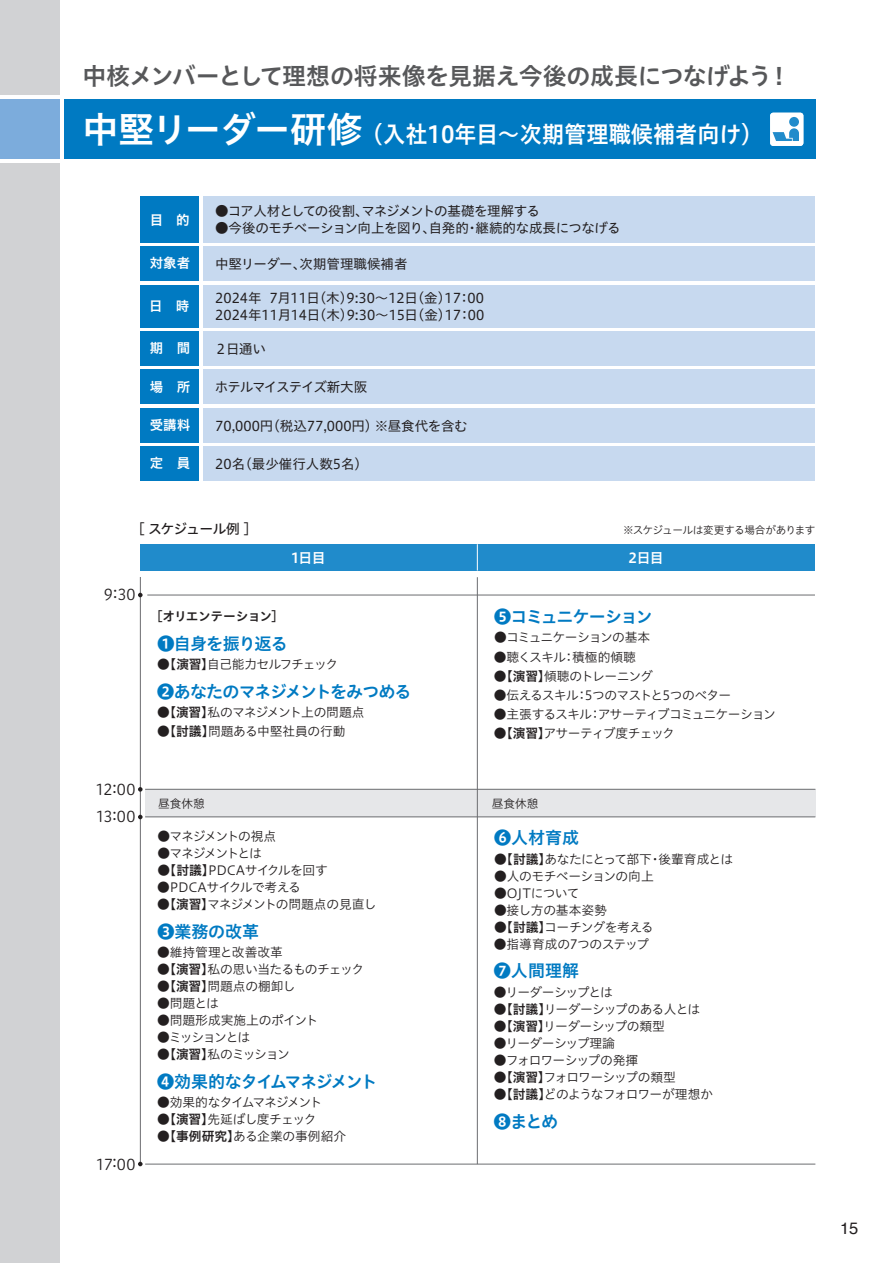
<style>
.page{position:relative;width:893px;height:1263px;background:#fff}
.page>*{position:absolute;margin:0;border:0;box-sizing:border-box;transform-origin:0 0}
.t1{font:24px "Hiragino UD Sans Std W6";letter-spacing:-.03em;color:#57585a}
.t2{font:23.4px "Hiragino UD Sans Std W6";color:#fff;scale:.95 1}
.t3{font:16.95px "Hiragino UD Sans Std W6";letter-spacing:-.05em;color:#007ac2}
.t4{font:16.95px "Hiragino UD Sans Std W6";letter-spacing:-.08em;color:#007ac2}
.t5{font:16.5px "Helvetica";color:#231f20}
.t6{font:14.85px/27.5px "Hiragino UD Sans R Std W3";letter-spacing:.01em;color:#231f20}
.t7{font:13.8px "Hiragino UD Sans Std W5";letter-spacing:-.06em;color:#231f20}
.t8{font:13.8px "Hiragino UD Sans Std W6";letter-spacing:-.05em;color:#fff}
.t9{font:13.5px/17px "Hiragino UD Sans Std W4";letter-spacing:-.015em;color:#231f20}
.t10{font:13.5px "Hiragino UD Sans Std W4";letter-spacing:-.07em;color:#231f20}
.t11{font:13.5px "Hiragino UD Sans Std W6";color:#fff}
.t12{font:13.5px "Hiragino UD Sans Std W4";letter-spacing:-.075em;color:#231f20}
.t13{font:12.75px "Hiragino UD Sans Std W3";letter-spacing:-.055em;color:#231f20}
.t14{font:12.75px "Hiragino UD Sans Std W3";letter-spacing:-.035em;color:#231f20}
.t15{font:12.75px "Hiragino UD Sans Std W3";letter-spacing:-.03em;color:#231f20}
.t16{font:12.75px "Hiragino UD Sans Std W3";letter-spacing:-.005em;color:#231f20}
.t17{font:12.75px "Hiragino UD Sans Std W3";letter-spacing:-.015em;color:#231f20}
.t18{font:12.75px "Hiragino UD Sans Std W3";color:#231f20}
.t19{font:12.75px "Hiragino UD Sans Std W3";letter-spacing:-.09em;color:#231f20}
.t20{font:12.75px "Hiragino UD Sans Std W3";letter-spacing:-.1em;color:#231f20}
.t21{font:12.75px "Hiragino UD Sans Std W3";letter-spacing:-.025em;color:#231f20}
.t22{font:12.75px "Hiragino UD Sans Std W6";letter-spacing:-.045em;color:#231f20}
.t23{font:12.75px "Hiragino UD Sans Std W3";letter-spacing:-.08em;color:#231f20}
.t24{font:12.75px "Hiragino UD Sans Std W3";letter-spacing:-.075em;color:#231f20}
.t25{font:12.75px "Hiragino UD Sans Std W3";letter-spacing:-.11em;color:#231f20}
.t26{font:12.75px "Hiragino UD Sans Std W3";letter-spacing:-.105em;color:#231f20}
.t27{font:11.7px "Hiragino UD Sans Std W3";color:#231f20}
.t28{font:10.65px "Hiragino UD Sans Std W3";letter-spacing:-.05em;color:#231f20}
.s1{font-size:36.15px}
.s2{font-family:"Hiragino UD Sans Std W6"}
</style>
<div class="page">
<div style="left:0;top:99px;width:60px;height:60px;background:#7cacdc"></div>
<div style="left:0;top:0;width:60px;height:95px;background:#d1d2d4"></div>
<div style="left:0;top:164px;width:60px;height:1099px;background:#d1d2d4"></div>
<div style="left:203px;top:196px;width:611px;height:46px;background:#c7d9ef"></div>
<div style="left:140px;top:196px;width:59px;height:46px;background:#007ac2"></div>
<div style="left:203px;top:247px;width:611px;height:34px;background:#c7d9ef"></div>
<div style="left:140px;top:247px;width:59px;height:34px;background:#007ac2"></div>
<div style="left:203px;top:285px;width:611px;height:42px;background:#c7d9ef"></div>
<div style="left:140px;top:285px;width:59px;height:42px;background:#007ac2"></div>
<div style="left:203px;top:332px;width:611px;height:34px;background:#c7d9ef"></div>
<div style="left:140px;top:332px;width:59px;height:34px;background:#007ac2"></div>
<div style="left:203px;top:370px;width:611px;height:34px;background:#c7d9ef"></div>
<div style="left:140px;top:370px;width:59px;height:34px;background:#007ac2"></div>
<div style="left:203px;top:408px;width:611px;height:34px;background:#c7d9ef"></div>
<div style="left:140px;top:408px;width:59px;height:34px;background:#007ac2"></div>
<div style="left:203px;top:446px;width:611px;height:34px;background:#c7d9ef"></div>
<div style="left:140px;top:446px;width:59px;height:34px;background:#007ac2"></div>
<div style="left:64px;top:99px;width:752px;height:60px;background:#007ac2"></div>
<div style="left:145px;top:789px;width:670px;height:28px;background:#e6e7e9"></div>
<hr style="left:145px;top:789px;width:670px;height:1px;background:#6c6d70">
<hr style="left:145px;top:817px;width:670px;height:1px;background:#6c6d70">
<div style="left:140px;top:544px;width:337px;height:27px;background:#208bcb"></div>
<div style="left:477px;top:544px;width:338px;height:27px;background:#208bcb"></div>
<hr style="left:477px;top:577px;width:1px;height:587px;background:#6c6d70">
<hr style="left:140px;top:577px;width:1px;height:587px;background:#6c6d70">
<svg style="left:477px;top:544px;width:1px;height:27px"></svg>
<svg style="left:138px;top:593px;width:5px;height:4px"></svg>
<svg style="left:138px;top:787px;width:5px;height:5px"></svg>
<svg style="left:138px;top:815px;width:5px;height:4px"></svg>
<svg style="left:138px;top:1162px;width:5px;height:4px"></svg>
<hr style="left:145px;top:1164px;width:670px;height:1px;background:#6c6d70">
<hr style="left:147px;top:595px;width:668px;height:1px;background:#6c6d70">
<div style="left:770px;top:113px;width:33px;height:33px;background:#fff;border-radius:3px"></div>
<div style="left:789px;top:117px;width:10px;height:10px;background:#208bcb;border-radius:50%"></div>
<svg style="left:773px;top:128px;width:26px;height:13px"></svg>
<h1 class="t1" style="left:83px;top:58px;width:710px">中核メンバーとして理想の将来像を見据え今後の成長につなげよう！</h1>
<h2 class="t2" style="left:82px;top:116px;width:718px"><span class="s1">中堅リーダー研修</span> （入社10年目～次期管理職候補者向け）</h2>
<p class="t10" style="left:215px;top:201px;width:326px">●コア人材としての役割、マネジメントの基礎を理解する</p>
<p class="t9" style="left:215px;top:219px;width:407px">●今後のモチベーション向上を図り、自発的・継続的な成長につなげる</p>
<p class="t11" style="left:150px;top:209px;width:42px">目　的</p>
<p class="t11" style="left:150px;top:253px;width:42px">対象者</p>
<p class="t9" style="left:215px;top:255px;width:194px">中堅リーダー、次期管理職候補者</p>
<p class="t11" style="left:149px;top:296px;width:42px">日　時</p>
<p class="t11" style="left:150px;top:338px;width:42px">期　間</p>
<p class="t9" style="left:214px;top:339px;width:53px">２日通い</p>
<p class="t11" style="left:150px;top:377px;width:42px">場　所</p>
<p class="t11" style="left:150px;top:415px;width:42px">受講料</p>
<p class="t9" style="left:215px;top:416px;width:254px">70,000円（税込77,000円）※昼食代を含む</p>
<p class="t11" style="left:150px;top:453px;width:42px">定　員</p>
<p class="t9" style="left:215px;top:454px;width:154px">20名（最少催行人数5名）</p>
<p class="t9" style="left:215px;top:289px;width:270px">2024年 7月11日（木）9:30～12日（金）17：00<br>2024年11月14日（木）9:30～15日（金）17：00</p>
<p class="t12" style="left:215px;top:376px;width:154px">ホテルマイステイズ新大阪</p>
<p class="t7" style="left:131px;top:518px;width:128px">［ スケジュール例 ］</p>
<p class="t28" style="left:623px;top:522px;width:194px">※スケジュールは変更する場合があります</p>
<p class="t6" style="left:104px;top:580px;width:33px">9:30</p>
<p class="t6" style="left:95px;top:774px;width:42px">12:00<br>13:00</p>
<p class="t6" style="left:96px;top:1149px;width:41px">17:00</p>
<p class="t8" style="left:291px;top:547px;width:36px">1日目</p>
<p class="t8" style="left:628px;top:547px;width:37px">2日目</p>
<p class="t22" style="left:150px;top:606px;width:135px">［オリエンテーション］</p>
<h3 class="t3" style="left:157px;top:630px;width:132px">❶自身を振り返る</h3>
<p class="t13" style="left:157px;top:654px;width:182px">●<span class="s2">【演習】</span>自己能力セルフチェック</p>
<h3 class="t3" style="left:157px;top:678px;width:256px">❷あなたのマネジメントをみつめる</h3>
<p class="t13" style="left:157px;top:702px;width:209px">●<span class="s2">【演習】</span>私のマネジメント上の問題点</p>
<p class="t17" style="left:157px;top:722px;width:190px">●<span class="s2">【討議】</span>問題ある中堅社員の行動</p>
<h3 class="t4" style="left:494px;top:604px;width:160px">❺コミュニケーション</h3>
<p class="t13" style="left:494px;top:628px;width:158px">●コミュニケーションの基本</p>
<p class="t21" style="left:494px;top:647px;width:144px">●聴くスキル：積極的傾聴</p>
<p class="t13" style="left:494px;top:666px;width:161px">●<span class="s2">【演習】</span>傾聴のトレーニング</p>
<p class="t13" style="left:494px;top:685px;width:239px">●伝えるスキル：5つのマストと5つのベター</p>
<p class="t13" style="left:494px;top:704px;width:283px">●主張するスキル：アサーティブコミュニケーション</p>
<p class="t13" style="left:494px;top:724px;width:183px">●<span class="s2">【演習】</span>アサーティブ度チェック</p>
<p class="t27" style="left:158px;top:794px;width:48px">昼食休憩</p>
<p class="t27" style="left:492px;top:794px;width:48px">昼食休憩</p>
<p class="t23" style="left:157px;top:826px;width:120px">●マネジメントの視点</p>
<p class="t25" style="left:157px;top:843px;width:106px">●マネジメントとは</p>
<p class="t15" style="left:157px;top:860px;width:172px">●<span class="s2">【討議】</span>PDCAサイクルを回す</p>
<p class="t14" style="left:157px;top:877px;width:145px">●PDCAサイクルで考える</p>
<p class="t13" style="left:157px;top:894px;width:221px">●<span class="s2">【演習】</span>マネジメントの問題点の見直し</p>
<h3 class="t3" style="left:157px;top:918px;width:103px">❸業務の改革</h3>
<p class="t18" style="left:157px;top:942px;width:127px">●維持管理と改善改革</p>
<p class="t13" style="left:157px;top:959px;width:209px">●<span class="s2">【演習】</span>私の思い当たるものチェック</p>
<p class="t16" style="left:157px;top:976px;width:140px">●<span class="s2">【演習】</span>問題点の棚卸し</p>
<p class="t13" style="left:157px;top:993px;width:63px">●問題とは</p>
<p class="t18" style="left:157px;top:1010px;width:163px">●問題形成実施上のポイント</p>
<p class="t26" style="left:157px;top:1027px;width:95px">●ミッションとは</p>
<p class="t20" style="left:157px;top:1044px;width:134px">●<span class="s2">【演習】</span>私のミッション</p>
<h3 class="t4" style="left:157px;top:1068px;width:222px">❹効果的なタイムマネジメント</h3>
<p class="t19" style="left:157px;top:1092px;width:166px">●効果的なタイムマネジメント</p>
<p class="t13" style="left:157px;top:1109px;width:161px">●<span class="s2">【演習】</span>先延ばし度チェック</p>
<p class="t16" style="left:157px;top:1126px;width:191px">●<span class="s2">【事例研究】</span>ある企業の事例紹介</p>
<h3 class="t3" style="left:494px;top:825px;width:87px">❻人材育成</h3>
<p class="t13" style="left:494px;top:849px;width:241px">●<span class="s2">【討議】</span>あなたにとって部下・後輩育成とは</p>
<p class="t13" style="left:494px;top:866px;width:161px">●人のモチベーションの向上</p>
<p class="t14" style="left:494px;top:883px;width:87px">●OJTについて</p>
<p class="t17" style="left:494px;top:900px;width:114px">●接し方の基本姿勢</p>
<p class="t14" style="left:494px;top:917px;width:161px">●<span class="s2">【討議】</span>コーチングを考える</p>
<p class="t15" style="left:494px;top:934px;width:157px">●指導育成の7つのステップ</p>
<h3 class="t3" style="left:494px;top:958px;width:87px">❼人間理解</h3>
<p class="t24" style="left:494px;top:982px;width:121px">●リーダーシップとは</p>
<p class="t13" style="left:494px;top:999px;width:208px">●<span class="s2">【討議】</span>リーダーシップのある人とは</p>
<p class="t13" style="left:494px;top:1016px;width:173px">●<span class="s2">【演習】</span>リーダーシップの類型</p>
<p class="t13" style="left:494px;top:1033px;width:123px">●リーダーシップ理論</p>
<p class="t13" style="left:494px;top:1050px;width:146px">●フォロワーシップの発揮</p>
<p class="t13" style="left:494px;top:1067px;width:184px">●<span class="s2">【演習】</span>フォロワーシップの類型</p>
<p class="t13" style="left:494px;top:1084px;width:221px">●<span class="s2">【討議】</span>どのようなフォロワーが理想か</p>
<h3 class="t3" style="left:494px;top:1108px;width:66px">❽まとめ</h3>
<p class="t5" style="left:840px;top:1215px;width:20px">15</p>
</div>
